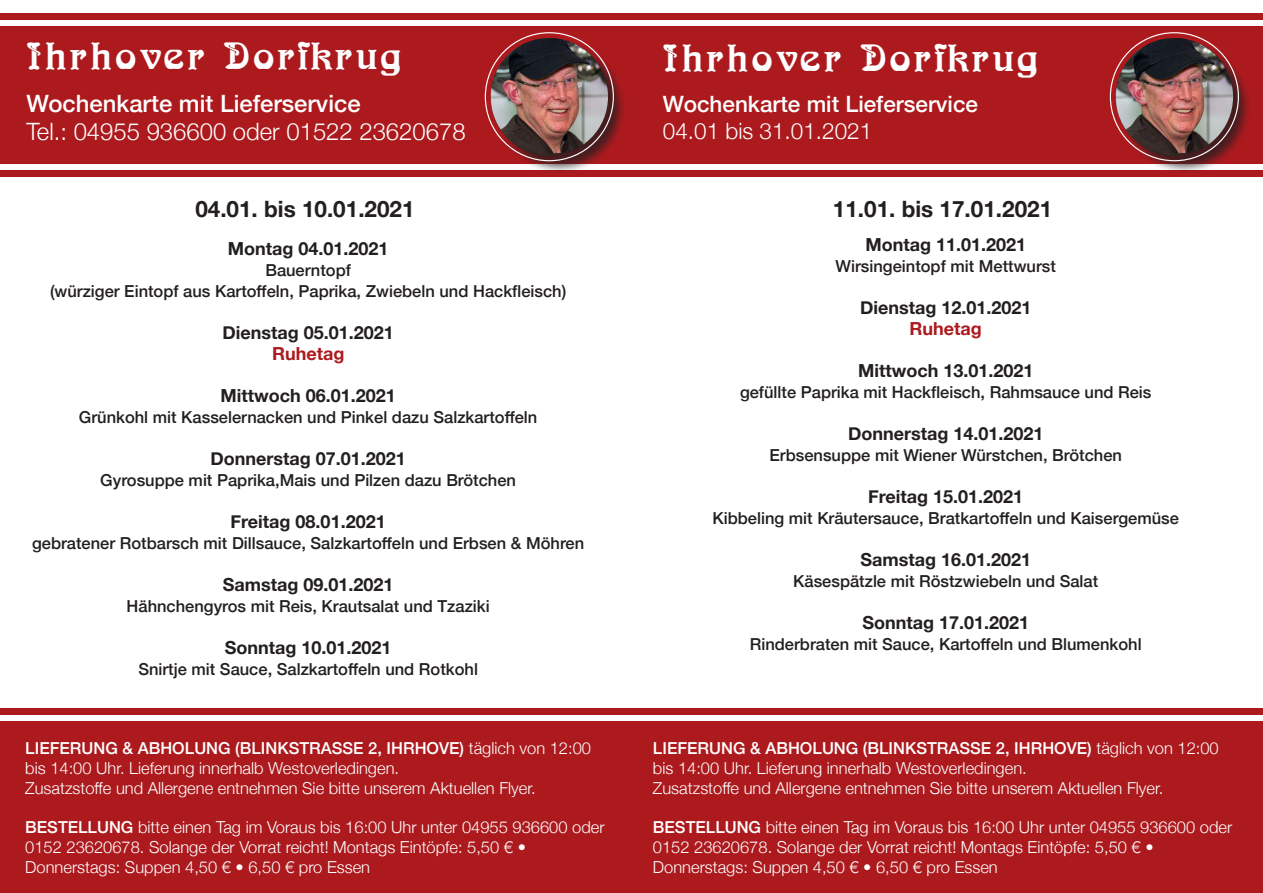
<style>
.page{position:relative;width:1263px;height:893px;background:#fff}
.page>*{position:absolute;margin:0;border:0;box-sizing:border-box;transform-origin:0 0}
.t1{font:42.6px "Bocklin";color:#fff}
.t2{font:300 23.85px "Helvetica Neue";color:#fff}
.t3{font:500 23.85px "Helvetica Neue";color:#fff}
.t4{font:700 22.5px "Helvetica Neue";color:#231f20}
.t5{font:500 22.5px "Helvetica Neue";color:#fff}
.t6{font:300 22.5px "Helvetica Neue";color:#fff}
.t7{font:700 18px "Helvetica Neue";color:#231f20}
.t8{font:700 18px "Helvetica Neue";color:#ac1a1e}
.t9{font:300 16.5px/19.8px "Helvetica Neue";color:#fff}
.t10{font:500 16.5px/21px "Helvetica Neue";color:#231f20;text-align:center}
.s1{font-weight:500}
</style>
<div class="page">
<div style="left:0;top:14px;width:1263px;height:163px;background:#ac1a1e"></div>
<div style="left:0;top:708px;width:1263px;height:185px;background:#ac1a1e"></div>
<div style="left:0;top:164px;width:1263px;height:6px;background:#fff"></div>
<div style="left:0;top:20px;width:1263px;height:6px;background:#fff"></div>
<div style="left:0;top:715px;width:1263px;height:6px;background:#fff"></div>
<div style="left:1118px;top:40px;width:134px;height:134px;background:#231f20;opacity:.75"></div>
<img style="left:1116px;top:38px;width:117px;height:117px;border-radius:59px">
<div style="left:493px;top:40px;width:134px;height:134px;background:#231f20;opacity:.75"></div>
<img style="left:491px;top:38px;width:117px;height:117px;border-radius:59px">
<h1 class="t1" style="left:26px;top:35px;width:378px">Ihrhover Dorfkrug</h1>
<h2 class="t3" style="left:26px;top:84px;width:336px">Wochenkarte mit Lieferservice</h2>
<h2 class="t2" style="left:26px;top:113px;width:441px">Tel.: 04955 936600 oder 01522 23620678</h2>
<h1 class="t1" style="left:663px;top:37px;width:378px">Ihrhover Dorfkrug</h1>
<h3 class="t5" style="left:663px;top:86px;width:317px">Wochenkarte mit Lieferservice</h3>
<h3 class="t6" style="left:663px;top:113px;width:211px">04.01 bis 31.01.2021</h3>
<h3 class="t4" style="left:195px;top:192px;width:221px">04.01. bis 10.01.2021</h3>
<h3 class="t4" style="left:833px;top:192px;width:221px">11.01. bis 17.01.2021</h3>
<p class="t7" style="left:865px;top:230px;width:162px">Montag 11.01.2021</p>
<p class="t10" style="left:835px;top:254px;width:222px">Wirsingeintopf mit Mettwurst</p>
<p class="t7" style="left:860px;top:293px;width:173px">Dienstag 12.01.2021</p>
<p class="t8" style="left:909px;top:315px;width:74px">Ruhetag</p>
<p class="t7" style="left:858px;top:357px;width:177px">Mittwoch 13.01.2021</p>
<p class="t10" style="left:740px;top:380px;width:413px">gefüllte Paprika mit Hackfleisch, Rahmsauce und Reis</p>
<p class="t7" style="left:848px;top:420px;width:197px">Donnerstag 14.01.2021</p>
<p class="t10" style="left:769px;top:443px;width:354px">Erbsensuppe mit Wiener Würstchen, Brötchen</p>
<p class="t7" style="left:868px;top:483px;width:157px">Freitag 15.01.2021</p>
<p class="t10" style="left:712px;top:506px;width:468px">Kibbeling mit Kräutersauce, Bratkartoffeln und Kaisergemüse</p>
<p class="t7" style="left:860px;top:546px;width:172px">Samstag 16.01.2021</p>
<p class="t10" style="left:793px;top:569px;width:307px">Käsespätzle mit Röstzwiebeln und Salat</p>
<p class="t7" style="left:862px;top:609px;width:168px">Sonntag 17.01.2021</p>
<p class="t10" style="left:750px;top:632px;width:393px">Rinderbraten mit Sauce, Kartoffeln und Blumenkohl</p>
<p class="t7" style="left:228px;top:234px;width:162px">Montag 04.01.2021</p>
<p class="t10" style="left:50px;top:258px;width:518px">Bauerntopf<br>(würziger Eintopf aus Kartoffeln, Paprika, Zwiebeln und Hackfleisch)</p>
<p class="t7" style="left:222px;top:318px;width:173px">Dienstag 05.01.2021</p>
<p class="t8" style="left:272px;top:340px;width:74px">Ruhetag</p>
<p class="t7" style="left:220px;top:382px;width:177px">Mittwoch 06.01.2021</p>
<p class="t10" style="left:79px;top:406px;width:460px">Grünkohl mit Kasselernacken und Pinkel dazu Salzkartoffeln</p>
<p class="t7" style="left:210px;top:445px;width:197px">Donnerstag 07.01.2021</p>
<p class="t10" style="left:100px;top:469px;width:417px">Gyrosuppe mit Paprika,Mais und Pilzen dazu Brötchen</p>
<p class="t7" style="left:231px;top:508px;width:157px">Freitag 08.01.2021</p>
<p class="t10" style="left:32px;top:532px;width:554px">gebratener Rotbarsch mit Dillsauce, Salzkartoffeln und Erbsen &amp; Möhren</p>
<p class="t7" style="left:223px;top:571px;width:172px">Samstag 09.01.2021</p>
<p class="t10" style="left:127px;top:595px;width:365px">Hähnchengyros mit Reis, Krautsalat und Tzaziki</p>
<p class="t7" style="left:225px;top:634px;width:168px">Sonntag 10.01.2021</p>
<p class="t10" style="left:138px;top:658px;width:341px">Snirtje mit Sauce, Salzkartoffeln und Rotkohl</p>
<p class="t9" style="left:25px;top:737px;width:567px"><span class="s1">LIEFERUNG &amp; ABHOLUNG (BLINKSTRASSE 2, IHRHOVE)</span> täglich von 12:00 bis 14:00 Uhr. Lieferung innerhalb Westoverledingen.<br>Zusatzstoffe und Allergene entnehmen Sie bitte unserem Aktuellen Flyer.</p>
<p class="t9" style="left:25px;top:816px;width:581px"><span class="s1">BESTELLUNG</span> bitte einen Tag im Voraus bis 16:00 Uhr unter 04955 936600 oder<br>0152 23620678. Solange der Vorrat reicht! Montags Eintöpfe: 5,50 € •<br>Donnerstags: Suppen 4,50 € • 6,50 € pro Essen</p>
<p class="t9" style="left:653px;top:737px;width:567px"><span class="s1">LIEFERUNG &amp; ABHOLUNG (BLINKSTRASSE 2, IHRHOVE)</span> täglich von 12:00 bis 14:00 Uhr. Lieferung innerhalb Westoverledingen.<br>Zusatzstoffe und Allergene entnehmen Sie bitte unserem Aktuellen Flyer.</p>
<p class="t9" style="left:653px;top:816px;width:581px"><span class="s1">BESTELLUNG</span> bitte einen Tag im Voraus bis 16:00 Uhr unter 04955 936600 oder<br>0152 23620678. Solange der Vorrat reicht! Montags Eintöpfe: 5,50 € •<br>Donnerstags: Suppen 4,50 € • 6,50 € pro Essen</p>
</div>
